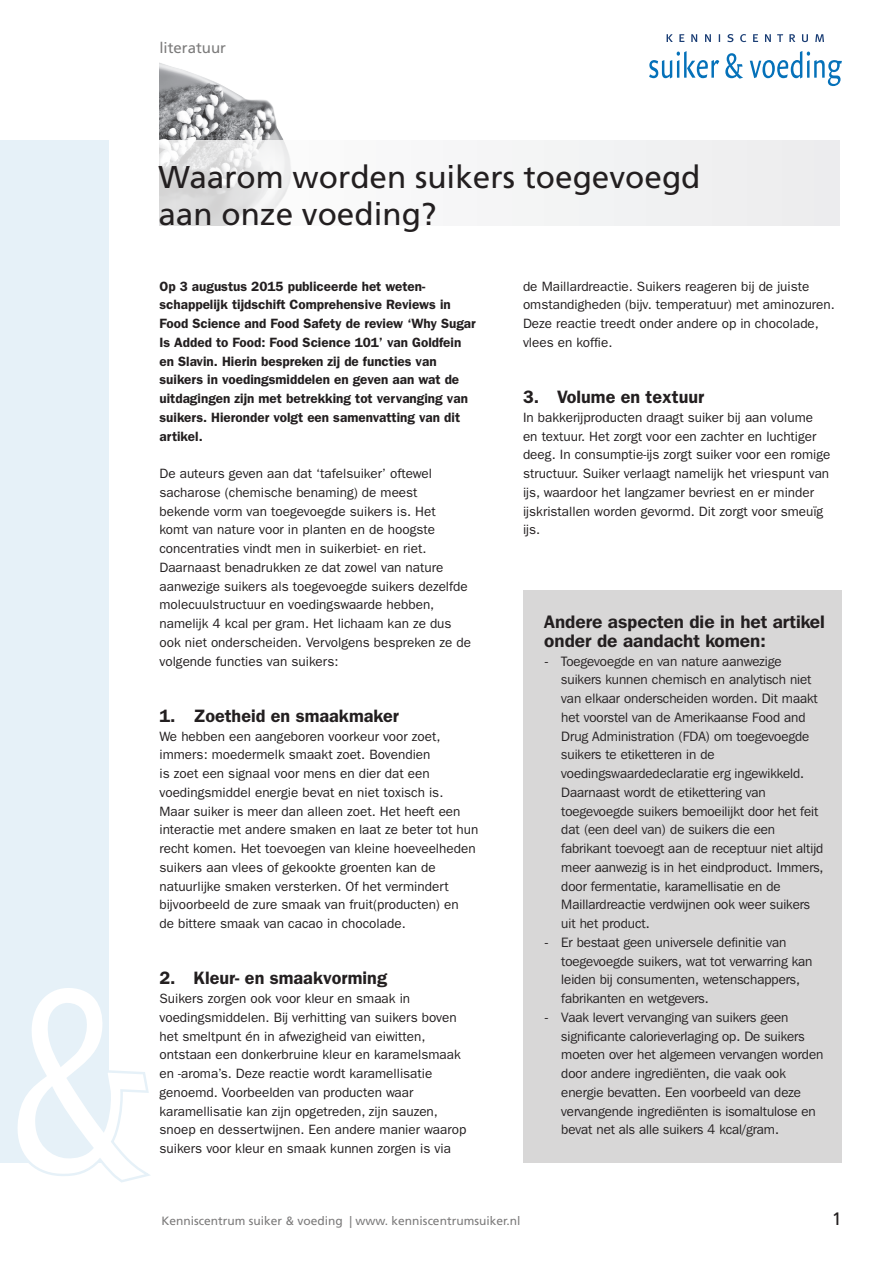
<style>
.page{position:relative;width:893px;height:1263px;background:#fff}
.page>*{position:absolute;margin:0;border:0;box-sizing:border-box;transform-origin:0 0}
.t1{font:31.5px/37.8px "Frutiger";color:#231f20}
.t2{font:600 18px "Franklin Gothic";color:#231f20}
.t3{font:600 18px/18.8px "Franklin Gothic IT Cby BT";color:#231f20}
.t4{font:18px "Frutiger";color:#231f20}
.t5{font:15px "Frutiger";color:#7c7b7b}
.t6{font:13.5px/18.8px "Franklin Gothic";color:#231f20}
.t7{font:13.5px/18.8px "Franklin Gothic IT Cby BT";color:#231f20}
.t8{font:600 13.5px/18.8px "Franklin Gothic";color:#231f20}
.t9{font:12px "Frutiger";color:#7c7b7b}
</style>
<div class="page">
<img style="left:159px;top:62px;width:125px;height:78px">
<svg style="left:159px;top:140px;width:681px;height:85px"></svg>
<div style="left:523px;top:591px;width:319px;height:572px;background:#d8d7d7"></div>
<div style="left:0;top:140px;width:108px;height:1023px;background:#e6f1f8"></div>
<svg style="left:18px;top:983px;width:132px;height:200px"></svg>
<svg style="left:649px;top:51px;width:193px;height:35px"></svg>
<svg style="left:667px;top:34px;width:157px;height:8px"></svg>
<p class="t5" style="left:159px;top:39px;width:68px">literatuur</p>
<p class="t1" style="left:158px;top:158px;width:544px">Waarom worden suikers toegevoegd aan onze voeding?</p>
<p class="t8" style="left:159px;top:277px;width:318px">Op 3 augustus 2015 publiceerde het weten&shy;schappelijk tijdschift Comprehensive Reviews in Food Science and Food Safety de review ‘Why Sugar Is Added to Food: Food Science 101’ van Goldfein en Slavin. Hierin bespreken zij de functies van suikers in voedingsmiddelen en geven aan wat de uitdagingen zijn met betrekking tot vervanging van suikers. Hieronder volgt een samenvatting van dit artikel.</p>
<p class="t6" style="left:159px;top:464px;width:313px">De auteurs geven aan dat ‘tafelsuiker’ oftewel sacharose (chemische benaming) de meest bekende vorm van toegevoegde suikers is. Het<br>komt van nature voor in planten en de hoogste concentraties vindt men in suikerbiet- en riet.<br>Daarnaast benadrukken ze dat zowel van nature aanwezige suikers als toegevoegde suikers dezelfde molecuulstructuur en voedingswaarde hebben, namelijk 4 kcal per gram. Het lichaam kan ze dus ook niet onderscheiden. Vervolgens bespreken ze de volgende functies van suikers:</p>
<p class="t2" style="left:159px;top:705px;width:241px">1. Zoetheid en smaakmaker</p>
<p class="t6" style="left:159px;top:727px;width:320px">We hebben een aangeboren voorkeur voor zoet, immers: moedermelk smaakt zoet. Bovendien<br>is zoet een signaal voor mens en dier dat een voedingsmiddel energie bevat en niet toxisch is.<br>Maar suiker is meer dan alleen zoet. Het heeft een interactie met andere smaken en laat ze beter tot hun recht komen. Het toevoegen van kleine hoeveelheden suikers aan vlees of gekookte groenten kan de natuurlijke smaken versterken. Of het vermindert bijvoorbeeld de zure smaak van fruit(producten) en<br>de bittere smaak van cacao in chocolade.</p>
<p class="t2" style="left:159px;top:967px;width:229px">2. Kleur- en smaakvorming</p>
<p class="t6" style="left:159px;top:989px;width:308px">Suikers zorgen ook voor kleur en smaak in voedingsmiddelen. Bij verhitting van suikers boven het smeltpunt én in afwezigheid van eiwitten, ontstaan een donkerbruine kleur en karamelsmaak en -aroma’s. Deze reactie wordt karamellisatie genoemd. Voorbeelden van producten waar karamellisatie kan zijn opgetreden, zijn sauzen, snoep en dessertwijnen. Een andere manier waarop suikers voor kleur en smaak kunnen zorgen is via</p>
<p class="t6" style="left:523px;top:277px;width:313px">de Maillardreactie. Suikers reageren bij de juiste omstandigheden (bijv. temperatuur) met aminozuren.<br>Deze reactie treedt onder andere op in chocolade, vlees en koffie.</p>
<p class="t2" style="left:523px;top:386px;width:183px">3. Volume en textuur</p>
<p class="t6" style="left:523px;top:408px;width:309px">In bakkerijproducten draagt suiker bij aan volume en textuur. Het zorgt voor een zachter en luchtiger deeg. In consumptie-ijs zorgt suiker voor een romige structuur. Suiker verlaagt namelijk het vriespunt van ijs, waardoor het langzamer bevriest en er minder ijskristallen worden gevormd. Dit zorgt voor smeuïg ijs.</p>
<p class="t3" style="left:544px;top:612px;width:282px">Andere aspecten die in het artikel onder de aandacht komen:</p>
<p class="t7" style="left:561px;top:651px;width:264px;text-indent:-17px">- Toegevoegde en van nature aanwezige suikers kunnen chemisch en analytisch niet van elkaar onderscheiden worden. Dit maakt het voorstel van de Amerikaanse Food and Drug Administration (FDA) om toegevoegde suikers te etiketteren in de voedingswaardedeclaratie erg ingewikkeld.<br>Daarnaast wordt de etikettering van toegevoegde suikers bemoeilijkt door het feit dat (een deel van) de suikers die een fabrikant toevoegt aan de receptuur niet altijd meer aanwezig is in het eindproduct. Immers, door fermentatie, karamellisatie en de Maillardreactie verdwijnen ook weer suikers uit het product.</p>
<p class="t7" style="left:561px;top:932px;width:253px;text-indent:-17px">- Er bestaat geen universele definitie van toegevoegde suikers, wat tot verwarring kan leiden bij consumenten, wetenschappers, fabrikanten en wetgevers.</p>
<p class="t7" style="left:561px;top:1007px;width:263px;text-indent:-17px">- Vaak levert vervanging van suikers geen significante calorieverlaging op. De suikers moeten over het algemeen vervangen worden door andere ingrediënten, die vaak ook energie bevatten. Een voorbeeld van deze vervangende ingrediënten is isomaltulose en bevat net als alle suikers 4 kcal/gram.</p>
<p class="t9" style="left:162px;top:1213px;width:360px">Kenniscentrum suiker &amp; voeding | www. kenniscentrumsuiker.nl</p>
<p class="t4" style="left:832px;top:1208px;width:12px">1</p>
</div>
